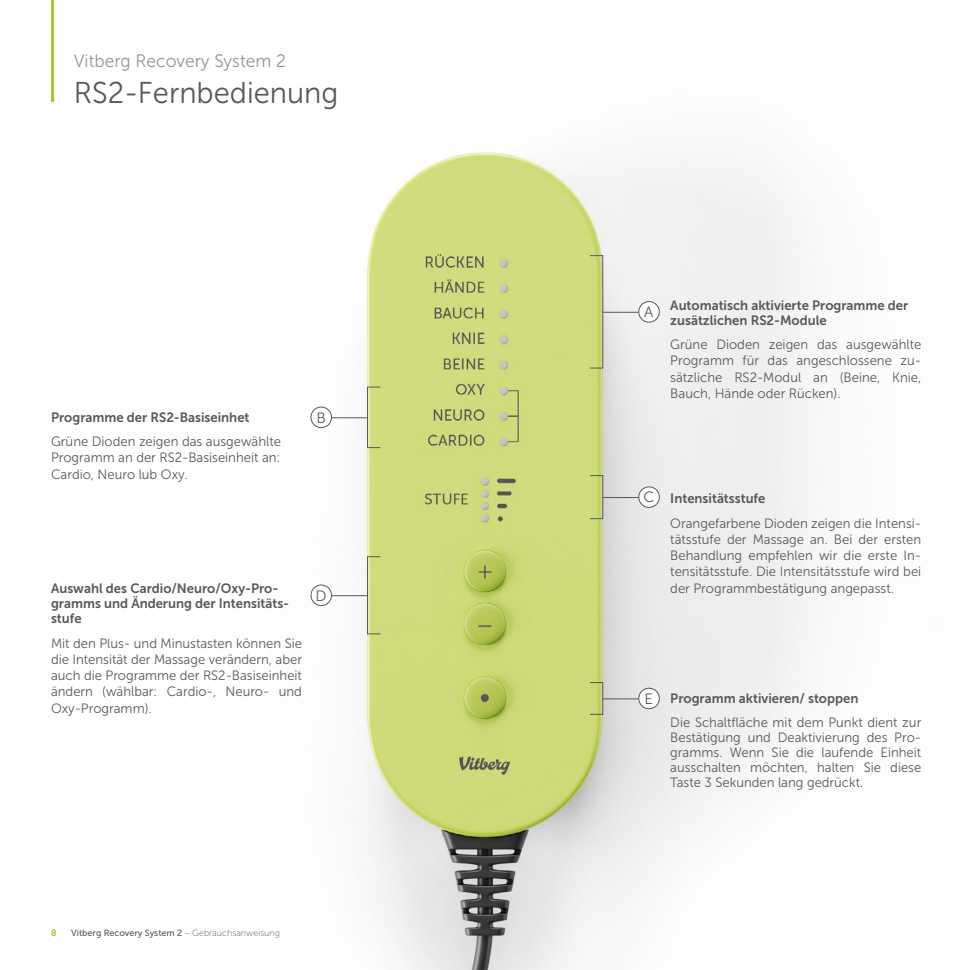
<style>
.page{position:relative;width:970px;height:970px;background:#fff}
.page>*{position:absolute;margin:0;border:0;box-sizing:border-box;transform-origin:0 0}
.NAGLOWEK_ROZDZIALU{font:30px "Museo Sans 300";color:#57585a}
.VITBERG_RS{font:18px "Museo Sans 300";color:#939598}
.PODTYTUL{font:15px "Museo Sans 300";color:#57585a}
.BODY_TXT{font:13.5px/16.2px "Museo Sans 300";color:#57585a;text-align:justify}
.t1{font:13.5px/15px "Museo Sans 700";color:#57585a}
.t2{font:9px "Museo Sans 500";color:#57585a}
.t3{font:9px "Museo Sans 700";color:#99ca3b}
.s1{font-family:"Museo Sans 100"}
</style>
<div class="page">
<img style="left:51px;top:102px;width:756px;height:867px">
<hr style="left:51px;top:0;width:3px;height:102px;background:#99ca3b">
<div style="left:589px;top:255px;width:14px;height:113px;border:1px solid #57585a"></div>
<div style="left:589px;top:475px;width:14px;height:44px;border:1px solid #57585a"></div>
<hr style="left:602px;top:312px;width:36px;height:1px;background:#57585a">
<div style="left:638px;top:301px;width:21px;height:21px;background:#fff;border-radius:50%"></div>
<div style="left:638px;top:301px;width:21px;height:21px;border:1px solid #57585a;border-radius:50%"></div>
<hr style="left:602px;top:497px;width:36px;height:1px;background:#57585a">
<div style="left:638px;top:487px;width:21px;height:20px;background:#fff;border-radius:50%"></div>
<div style="left:638px;top:486px;width:21px;height:21px;border:1px solid #57585a;border-radius:50%"></div>
<div style="left:589px;top:682px;width:14px;height:32px;border:1px solid #57585a"></div>
<hr style="left:602px;top:698px;width:36px;height:1px;background:#57585a">
<div style="left:638px;top:688px;width:21px;height:20px;background:#fff;border-radius:50%"></div>
<div style="left:638px;top:687px;width:21px;height:22px;border:1px solid #57585a;border-radius:50%"></div>
<div style="left:367px;top:387px;width:14px;height:61px;border:1px solid #57585a"></div>
<hr style="left:331px;top:417px;width:37px;height:1px;background:#57585a">
<div style="left:311px;top:407px;width:20px;height:20px;background:#fff;border-radius:50%"></div>
<div style="left:310px;top:406px;width:22px;height:22px;border:1px solid #57585a;border-radius:50%"></div>
<div style="left:367px;top:556px;width:14px;height:78px;border:1px solid #57585a"></div>
<hr style="left:331px;top:595px;width:37px;height:1px;background:#57585a">
<div style="left:311px;top:585px;width:20px;height:20px;background:#fff;border-radius:50%"></div>
<div style="left:310px;top:584px;width:22px;height:22px;border:1px solid #57585a;border-radius:50%"></div>
<p class="VITBERG_RS" style="left:74px;top:51px;width:214px">Vitberg Recovery System 2</p>
<p class="NAGLOWEK_ROZDZIALU" style="left:74px;top:76px;width:266px">RS2-Fernbedienung</p>
<p class="t1" style="left:51px;top:409px;width:200px">Programme der RS2-Basiseinhet</p>
<p class="BODY_TXT" style="left:51px;top:433px;width:231px">Grüne Dioden zeigen das ausgewählte Programm an der RS2-Basiseinheit an:<br>Cardio, Neuro lub Oxy.</p>
<p class="PODTYTUL" style="left:316px;top:409px;width:11px">B</p>
<p class="PODTYTUL" style="left:644px;top:304px;width:11px">A</p>
<p class="t1" style="left:670px;top:297px;width:239px">Automatisch aktivierte Programme der zusätzlichen RS2-Module</p>
<p class="BODY_TXT" style="left:670px;top:336px;width:252px">Grüne Dioden zeigen das ausgewählte Programm für das angeschlossene zu&shy;sätzliche RS2-Modul an (Beine, Knie, Bauch, Hände oder Rücken).</p>
<p class="PODTYTUL" style="left:643px;top:489px;width:12px">C</p>
<p class="t1" style="left:670px;top:491px;width:97px">Intensitätsstufe</p>
<p class="BODY_TXT" style="left:670px;top:515px;width:252px">Orangefarbene Dioden zeigen die Intensi&shy;tätsstufe der Massage an. Bei der ersten Behandlung empfehlen wir die erste In&shy;tensitätsstufe. Die Intensitätsstufe wird bei</p>
<p class="t1" style="left:51px;top:580px;width:229px">Auswahl des Cardio/Neuro/Oxy-Pro-</p>
<p class="BODY_TXT" style="left:670px;top:580px;width:225px">der Programmbestätigung angepasst.</p>
<p class="t1" style="left:51px;top:595px;width:240px">gramms und Änderung der Intensitäts&shy;stufe</p>
<p class="BODY_TXT" style="left:51px;top:635px;width:252px">Mit den Plus- und Minustasten können Sie die Intensität der Massage verändern, aber auch die Programme der RS2-Basiseinheit ändern (wählbar: Cardio-, Neuro- und Oxy-Programm).</p>
<p class="PODTYTUL" style="left:315px;top:587px;width:13px">D</p>
<p class="PODTYTUL" style="left:644px;top:690px;width:10px">E</p>
<p class="t1" style="left:670px;top:691px;width:190px">Programm aktivieren/ stoppen</p>
<p class="BODY_TXT" style="left:670px;top:714px;width:252px;line-height:15px">Die Schaltfläche mit dem Punkt dient zur Bestätigung und Deaktivierung des Pro&shy;gramms. Wenn Sie die laufende Einheit ausschalten möchten, halten Sie diese Taste 3 Sekunden lang gedrückt.</p>
<p class="t3" style="left:51px;top:927px;width:7px">8</p>
<p class="t2" style="left:71px;top:927px;width:210px">Vitberg Recovery System 2 <span class="s1">– Gebrauchsanweisung</span></p>
</div>
